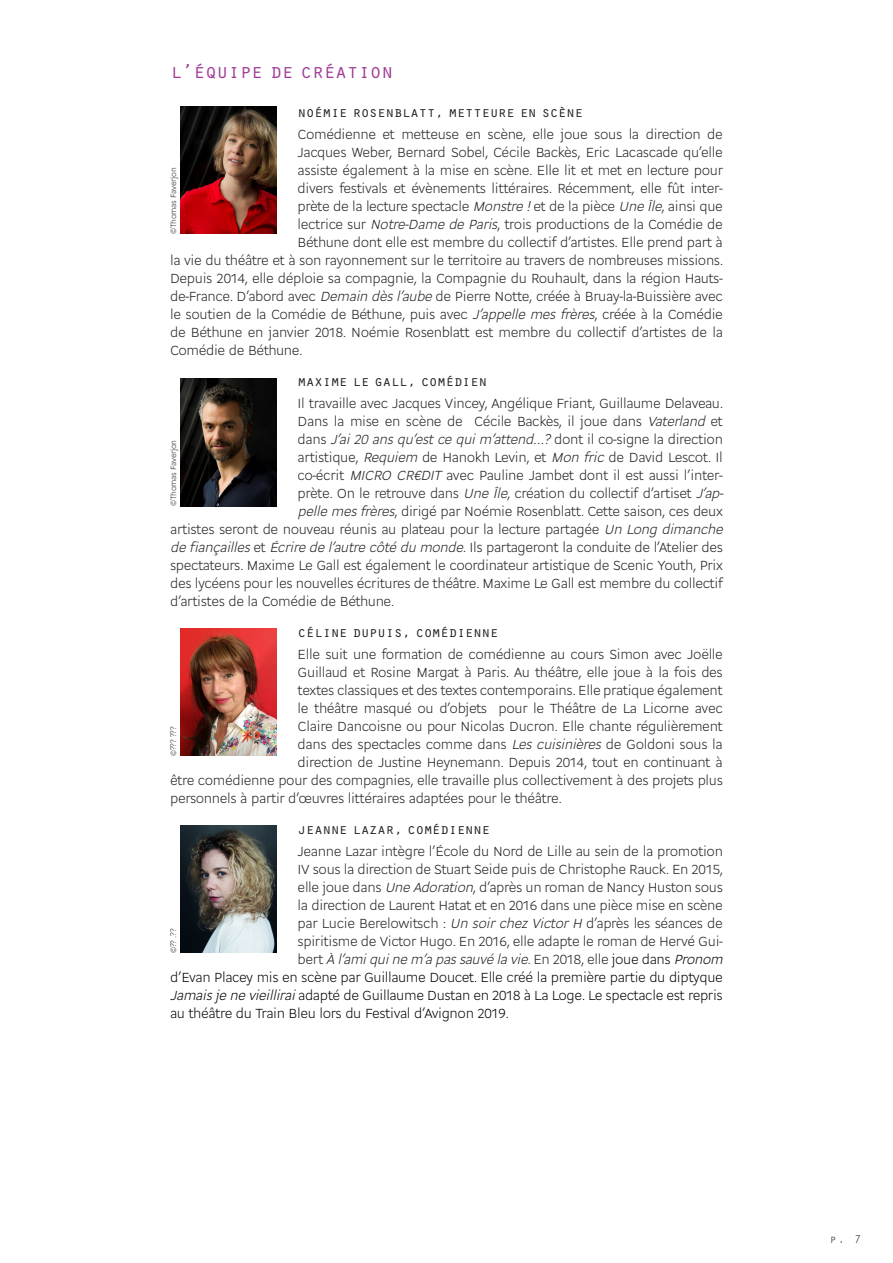
<style>
.page{position:relative;width:893px;height:1263px;background:#fff}
.page>*{position:absolute;margin:0;border:0;box-sizing:border-box;transform-origin:0 0}
.Titre_de_partie{font:21px "Orator Std";letter-spacing:-.05em;color:#a13d96}
.ss_ss_partie{font:15px "Orator Std";letter-spacing:-.05em;color:#231f20}
.t1{font:300 14.25px "Cogito";letter-spacing:-.025em;color:#231f20}
.t2{font:300 14.25px "Cogito";letter-spacing:-.025em;color:#000}
.t3{font:italic 300 14.25px "Cogito";color:#231f20}
.t4{font:12px "Orator Std";color:#57585a}
.t5{font:300 8.25px "Cogito";letter-spacing:-.025em;color:#231f20}
.s1{font-style:italic}
.s2{font-style:normal}
.s3{font-style:normal;color:#000}
.s4{color:#000}
</style>
<div class="page">
<img style="left:181px;top:106px;width:95px;height:128px">
<img style="left:181px;top:378px;width:95px;height:128px">
<img style="left:181px;top:628px;width:95px;height:128px">
<img style="left:181px;top:825px;width:95px;height:128px">
<p class="Titre_de_partie" style="left:170px;top:56px;width:225px">l’équipe de création</p>
<p class="ss_ss_partie" style="left:298px;top:101px;width:287px">noémie rosenblatt, metteure en scène</p>
<p class="t1" style="left:298px;top:127px;width:427px">Comédienne et metteuse en scène, elle joue sous la direction de</p>
<p class="t1" style="left:298px;top:145px;width:427px">Jacques Weber, Bernard Sobel, Cécile Backès, Eric Lacascade qu’elle</p>
<p class="t1" style="left:298px;top:163px;width:427px">assiste également à la mise en scène. Elle lit et met en lecture pour</p>
<p class="t1" style="left:298px;top:181px;width:427px">divers festivals et évènements littéraires. Récemment, elle fût inter‑</p>
<p class="t1" style="left:298px;top:199px;width:427px">prète de la lecture spectacle <span class="s1">Monstre !</span>et de la pièce <span class="s1">Une Île</span>, ainsi que</p>
<p class="t1" style="left:298px;top:217px;width:427px">lectrice sur <span class="s1">Notre-Dame de Paris</span>, trois productions de la Comédie de</p>
<p class="t1" style="left:298px;top:235px;width:427px">Béthune dont elle est membre du collectif d’artistes. Elle prend part à</p>
<p class="t1" style="left:170px;top:253px;width:555px">la vie du théâtre et à son rayonnement sur le territoire au travers de nombreuses missions.</p>
<p class="t1" style="left:170px;top:271px;width:554px">Depuis 2014, elle déploie sa compagnie, la Compagnie du Rouhault, dans la région Hauts-</p>
<p class="t1" style="left:170px;top:289px;width:554px">de-France. D’abord avec <span class="s1">Demain dèsl’aube</span> de Pierre Notte, créée à Bruay-la-Buissière avec</p>
<p class="t1" style="left:170px;top:307px;width:554px">le soutien de la Comédie de Béthune, puis avec <span class="s1">J’appelle mes frères</span>, créée à la Comédie</p>
<p class="t1" style="left:170px;top:325px;width:554px">de Béthune en janvier 2018. Noémie Rosenblatt est membre du collectif d’artistes de la</p>
<p class="t1" style="left:170px;top:343px;width:134px">Comédie de Béthune.</p>
<p class="ss_ss_partie" style="left:298px;top:370px;width:191px">maxime le gall, comédien</p>
<p class="t1" style="left:298px;top:396px;width:427px">Il travaille avec Jacques Vincey, Angélique Friant, Guillaume Delaveau.</p>
<p class="t1" style="left:298px;top:414px;width:427px">Dans la mise en scène de Cécile Backès, il joue dans <span class="s1">Vaterland</span> et</p>
<p class="t3" style="left:298px;top:432px;width:427px"><span class="s2">dans</span> J’ai20 ansqu’estce quim’attend…?<span class="s2">dont il co-signe la direction</span></p>
<p class="t1" style="left:298px;top:450px;width:427px">artistique, <span class="s1">Requiem</span> de Hanokh Levin, et <span class="s1">Mon fric</span> de David Lescot. Il</p>
<p class="t1" style="left:298px;top:468px;width:427px">co-écrit <span class="s1">MICRO CR€DIT</span> avec Pauline Jambet dont il est aussi l’inter‑</p>
<p class="t1" style="left:298px;top:486px;width:430px">prète. On le retrouve dans <span class="s1">Une Île</span>, création du collectif d’artiset <span class="s1">J’ap‑</span></p>
<p class="t1" style="left:298px;top:504px;width:427px"><span class="s1">pelle mesfrères</span>, dirigé par Noémie Rosenblatt. Cette saison, ces deux</p>
<p class="t1" style="left:170px;top:522px;width:558px">artistes seront de nouveau réunis au plateau pour la lecture partagée <span class="s1">Un Long dimanche</span></p>
<p class="t1" style="left:170px;top:540px;width:554px"><span class="s1">de fiançailles</span>et <span class="s1">Écrire de l’autre côté du monde</span>. Ils partageront la conduite de l’Atelier des</p>
<p class="t1" style="left:170px;top:558px;width:554px">spectateurs. Maxime Le Gall est également le coordinateur artistique de Scenic Youth, Prix</p>
<p class="t1" style="left:170px;top:576px;width:555px">des lycéens pour les nouvelles écritures de théâtre. Maxime Le Gall est membre du collectif</p>
<p class="t1" style="left:170px;top:594px;width:226px">d’artistes de la Comédie de Béthune.</p>
<p class="ss_ss_partie" style="left:298px;top:621px;width:202px">céline dupuis, comédienne</p>
<p class="t1" style="left:298px;top:647px;width:427px">Elle suit une formation de comédienne au cours Simon avec Joëlle</p>
<p class="t1" style="left:298px;top:665px;width:427px">Guillaud et Rosine Margat à Paris. Au théâtre, elle joue à la fois des</p>
<p class="t1" style="left:298px;top:683px;width:427px">textes classiques et des textes contemporains. Elle pratique également</p>
<p class="t1" style="left:298px;top:701px;width:427px">le théâtre masqué ou d’objets pour le Théâtre de La Licorne avec</p>
<p class="t1" style="left:298px;top:719px;width:427px">Claire Dancoisne ou pour Nicolas Ducron. Elle chante régulièrement</p>
<p class="t1" style="left:298px;top:737px;width:427px">dans des spectacles comme dans <span class="s1">Les cuisinières</span> de Goldoni sous la</p>
<p class="t1" style="left:298px;top:755px;width:427px">direction de Justine Heynemann. Depuis 2014, tout en continuant à</p>
<p class="t1" style="left:170px;top:773px;width:554px">être comédienne pour des compagnies, elle travaille plus collectivement à des projets plus</p>
<p class="t1" style="left:170px;top:791px;width:393px">personnels à partir d’œuvres littéraires adaptées pour le théâtre.</p>
<p class="ss_ss_partie" style="left:298px;top:818px;width:194px">jeanne lazar, comédienne</p>
<p class="t1" style="left:298px;top:844px;width:427px">Jeanne Lazar intègre l’École du Nord de Lille au sein de la promotion</p>
<p class="t1" style="left:298px;top:862px;width:427px">IV sous la direction de Stuart Seide puis de Christophe Rauck. En 2015,</p>
<p class="t1" style="left:298px;top:880px;width:427px">elle joue dans <span class="s1">Une Adoration</span>, d’après un roman de Nancy Huston sous</p>
<p class="t1" style="left:298px;top:898px;width:427px">la direction de Laurent Hatat et en 2016 dans une pièce mise en scène</p>
<p class="t1" style="left:298px;top:916px;width:427px">par Lucie Berelowitsch : <span class="s1">Un soirchezVictorH</span> d’après les séances de</p>
<p class="t1" style="left:298px;top:934px;width:427px">spiritisme de Victor Hugo. En 2016, elle adapte le roman de Hervé Gui‑</p>
<p class="t3" style="left:298px;top:952px;width:430px"><span class="s2">b e rt</span> À l’amiquine m’a passauvé la vie<span class="s2">. E n 201 8, e l l e</span> <span class="s3">j o u e d a n s</span> <span class="s4">Pronom</span></p>
<p class="t2" style="left:170px;top:970px;width:554px">d’Evan Placey mis en scène par Guillaume Doucet. Elle créé la première partie du diptyque</p>
<p class="t2" style="left:170px;top:988px;width:554px"><span class="s1">Jamaisje ne vieillirai</span>adapté de Guillaume Dustan en 2018 à La Loge. Le spectacle est repris</p>
<p class="t2" style="left:170px;top:1006px;width:341px">au théâtre du Train Bleu lors du Festival d’Avignon 2019.</p>
<p class="t5" style="left:169px;top:234px;width:68px;rotate:-90deg">©Thomas Faverjon</p>
<p class="t5" style="left:169px;top:506px;width:68px;rotate:-90deg">©Thomas Faverjon</p>
<p class="t5" style="left:169px;top:756px;width:31px;rotate:-90deg">©??? ???</p>
<p class="t5" style="left:169px;top:953px;width:26px;rotate:-90deg">©?? .??</p>
<p class="t4" style="left:830px;top:1231px;width:33px">p. 7</p>
</div>
